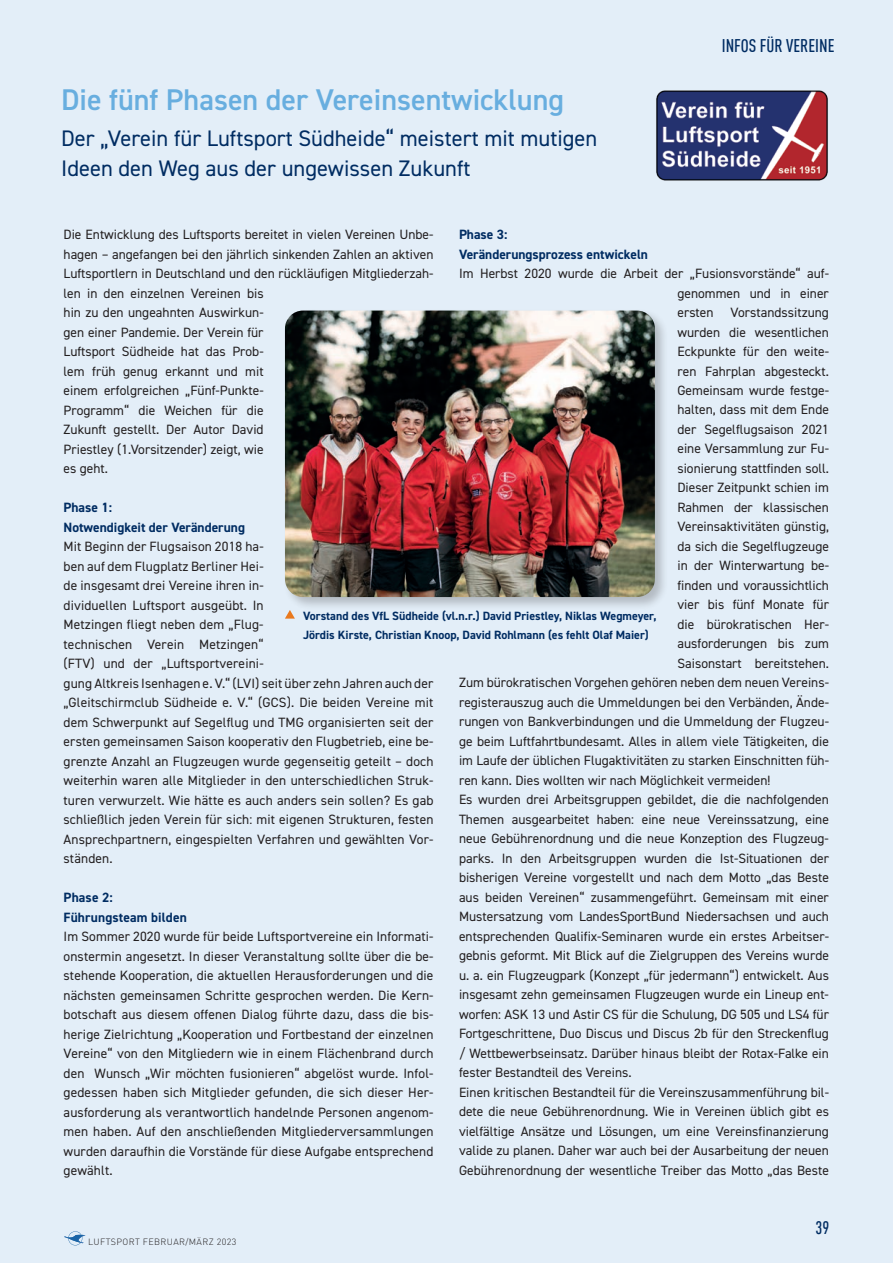
<style>
.page{position:relative;width:893px;height:1263px;background:#e3eef8}
.page>*{position:absolute;margin:0;border:0;box-sizing:border-box;transform-origin:0 0}
.t1{font:600 30px "DIN2014";color:#68aedf}
.t2{font:22.5px/30px "DIN2014";color:#002c62}
.t3{font:500 condensed 18px "DIN Offc";color:#002c62}
.t4{font:13.5px/19.5px "DIN2014";color:#231f20}
.t5{font:700 13.5px/19.5px "DIN2014";color:#002c62}
.t6{font:700 12px/19.5px "DIN2014";color:#002c62}
.t7{font:300 9px "DIN";letter-spacing:.04em;color:#231f20}
</style>
<div class="page">
<div style="left:283px;top:308px;width:386px;height:303px;background:#231f20;opacity:.25"></div>
<img style="left:285px;top:311px;width:370px;height:286px">
<svg style="left:285px;top:610px;width:10px;height:9px"></svg>
<img style="left:656px;top:90px;width:172px;height:91px">
<svg style="left:64px;top:1231px;width:22px;height:14px"></svg>
<h1 class="t1" style="left:61px;top:80px;width:504px">Die fünf Phasen der Vereinsentwicklung</h1>
<h2 class="t2" style="left:61px;top:123px;width:538px">Der „Verein für Luftsport Südheide“ meistert mit mutigen<br>Ideen den Weg aus der ungewissen Zukunft</h2>
<h3 class="t3" style="left:722px;top:35px;width:114px">INFOS FÜR VEREINE</h3>
<p class="t5" style="left:459px;top:224px;width:191px">Phase 3:<br>Veränderungsprozess entwickeln</p>
<p class="t4" style="left:677px;top:263px;width:153px;text-align:justify;text-indent:-218px">Im Herbst 2020 wurde die Arbeit der „Fusionsvorstände“ auf&shy;genommen und in einer ersten</p>
<p class="t4" style="left:64px;top:225px;width:371px">Die Entwicklung des Luftsports bereitet in vielen Vereinen Unbe&shy;hagen – angefangen bei den jährlich sinkenden Zahlen an aktiven Luftsportlern in Deutschland und den rückläufigen Mitgliederzah&shy;len in den einzelnen Vereinen bis<br>hin zu den ungeahnten Auswirkun-<br>gen einer Pandemie. Der Verein für<br>Luftsport Südheide hat das Prob-<br>lem früh genug erkannt und mit<br>einem erfolgreichen „Fünf-Punkte-<br>Programm“ die Weichen für die<br>Zukunft gestellt. Der Autor David<br>Priestley (1.Vorsitzender) zeigt, wie<br>es geht.</p>
<p class="t5" style="left:64px;top:498px;width:183px">Phase 1:<br>Notwendigkeit der Veränderung</p>
<p class="t4" style="left:64px;top:537px;width:371px">Mit Beginn der Flugsaison 2018 ha-<br>ben auf dem Flugplatz Berliner Hei-<br>de insgesamt drei Vereine ihren in-<br>dividuellen Luftsport ausgeübt. In<br>Metzingen fliegt neben dem „Flug-<br>technischen Verein Metzingen“<br>(FTV) und der „Luftsportvereini-<br>gung Altkreis Isenhagen e. V.“ (LVI) seit über zehn Jahren auch der „Gleitschirmclub Südheide e. V.“ (GCS). Die beiden Vereine mit dem Schwerpunkt auf Segelflug und TMG organisierten seit der ersten gemeinsamen Saison kooperativ den Flugbetrieb, eine be&shy;grenzte Anzahl an Flugzeugen wurde gegenseitig geteilt – doch weiterhin waren alle Mitglieder in den unterschiedlichen Struk&shy;turen verwurzelt. Wie hätte es auch anders sein sollen? Es gab schließlich jeden Verein für sich: mit eigenen Strukturen, festen Ansprechpartnern, eingespielten Verfahren und gewählten Vor&shy;ständen.</p>
<p class="t5" style="left:64px;top:888px;width:125px">Phase 2:<br>Führungsteam bilden</p>
<p class="t4" style="left:64px;top:926px;width:371px;text-align:justify">Im Sommer 2020 wurde für beide Luftsportvereine ein Informati&shy;onstermin angesetzt. In dieser Veranstaltung sollte über die be&shy;stehende Kooperation, die aktuellen Herausforderungen und die nächsten gemeinsamen Schritte gesprochen werden. Die Kern&shy;botschaft aus diesem offenen Dialog führte dazu, dass die bis&shy;herige Zielrichtung „Kooperation und Fortbestand der einzelnen Vereine“ von den Mitgliedern wie in einem Flächenbrand durch den Wunsch „Wir möchten fusionieren“ abgelöst wurde. Infol&shy;gedessen haben sich Mitglieder gefunden, die sich dieser Her&shy;ausforderung als verantwortlich handelnde Personen angenom&shy;men haben. Auf den anschließenden Mitgliederversammlungen wurden daraufhin die Vorstände für diese Aufgabe entsprechend gewählt.</p>
<p class="t4" style="left:731px;top:302px;width:100px">Vorstandssitzung</p>
<p class="t4" style="left:677px;top:322px;width:153px">wurden die wesentlichen</p>
<p class="t4" style="left:677px;top:341px;width:153px">Eckpunkte für den weite-</p>
<p class="t4" style="left:677px;top:361px;width:153px">ren Fahrplan abgesteckt.</p>
<p class="t4" style="left:677px;top:380px;width:153px">Gemeinsam wurde festge-</p>
<p class="t4" style="left:677px;top:400px;width:153px">halten, dass mit dem Ende</p>
<p class="t4" style="left:677px;top:419px;width:153px">der Segelflugsaison 2021</p>
<p class="t4" style="left:677px;top:439px;width:153px">eine Versammlung zur Fu-</p>
<p class="t4" style="left:677px;top:458px;width:153px">sionierung stattfinden soll.</p>
<p class="t4" style="left:677px;top:478px;width:153px">Dieser Zeitpunkt schien im</p>
<p class="t4" style="left:677px;top:497px;width:153px">Rahmen der klassischen</p>
<p class="t4" style="left:677px;top:517px;width:153px">Vereinsaktivitäten günstig,</p>
<p class="t4" style="left:677px;top:536px;width:153px">da sich die Segelflugzeuge</p>
<p class="t4" style="left:677px;top:556px;width:153px">in der Winterwartung be-</p>
<p class="t4" style="left:677px;top:575px;width:153px">finden und voraussichtlich</p>
<p class="t4" style="left:677px;top:595px;width:153px">vier bis fünf Monate für</p>
<p class="t4" style="left:677px;top:614px;width:153px">die bürokratischen Her-</p>
<p class="t4" style="left:677px;top:634px;width:153px">ausforderungen bis zum</p>
<p class="t4" style="left:677px;top:653px;width:153px">Saisonstart bereitstehen.</p>
<p class="t4" style="left:459px;top:673px;width:371px">Zum bürokratischen Vorgehen gehören neben dem neuen Vereins-</p>
<p class="t4" style="left:459px;top:692px;width:371px">registerauszug auch die Ummeldungen bei den Verbänden, Ände-</p>
<p class="t4" style="left:459px;top:712px;width:371px">rungen von Bankverbindungen und die Ummeldung der Flugzeu-</p>
<p class="t4" style="left:459px;top:731px;width:371px">ge beim Luftfahrtbundesamt. Alles in allem viele Tätigkeiten, die</p>
<p class="t4" style="left:459px;top:751px;width:371px">im Laufe der üblichen Flugaktivitäten zu starken Einschnitten füh-</p>
<p class="t4" style="left:459px;top:770px;width:313px">ren kann. Dies wollten wir nach Möglichkeit vermeiden!</p>
<p class="t4" style="left:459px;top:790px;width:371px">Es wurden drei Arbeitsgruppen gebildet, die die nachfolgenden</p>
<p class="t4" style="left:459px;top:809px;width:371px">Themen ausgearbeitet haben: eine neue Vereinssatzung, eine</p>
<p class="t4" style="left:459px;top:829px;width:371px">neue Gebührenordnung und die neue Konzeption des Flugzeug-</p>
<p class="t4" style="left:459px;top:848px;width:371px">parks. In den Arbeitsgruppen wurden die Ist-Situationen der</p>
<p class="t4" style="left:459px;top:868px;width:371px">bisherigen Vereine vorgestellt und nach dem Motto „das Beste</p>
<p class="t4" style="left:459px;top:887px;width:371px">aus beiden Vereinen“ zusammengeführt. Gemeinsam mit einer</p>
<p class="t4" style="left:459px;top:907px;width:371px">Mustersatzung vom LandesSportBund Niedersachsen und auch</p>
<p class="t4" style="left:459px;top:926px;width:371px">entsprechenden Qualifix-Seminaren wurde ein erstes Arbeitser-</p>
<p class="t4" style="left:459px;top:946px;width:371px">gebnis geformt. Mit Blick auf die Zielgruppen des Vereins wurde</p>
<p class="t4" style="left:459px;top:965px;width:371px">u. a. ein Flugzeugpark (Konzept „für jedermann“) entwickelt. Aus</p>
<p class="t4" style="left:459px;top:985px;width:371px">insgesamt zehn gemeinsamen Flugzeugen wurde ein Lineup ent-</p>
<p class="t4" style="left:459px;top:1004px;width:371px">worfen: ASK 13 und Astir CS für die Schulung, DG 505 und LS4 für</p>
<p class="t4" style="left:459px;top:1024px;width:371px">Fortgeschrittene, Duo Discus und Discus 2b für den Streckenflug</p>
<p class="t4" style="left:459px;top:1043px;width:371px">/ Wettbewerbseinsatz. Darüber hinaus bleibt der Rotax-Falke ein</p>
<p class="t4" style="left:459px;top:1063px;width:174px">fester Bestandteil des Vereins.</p>
<p class="t4" style="left:459px;top:1082px;width:371px">Einen kritischen Bestandteil für die Vereinszusammenführung bil-</p>
<p class="t4" style="left:459px;top:1102px;width:371px">dete die neue Gebührenordnung. Wie in Vereinen üblich gibt es</p>
<p class="t4" style="left:459px;top:1121px;width:371px">vielfältige Ansätze und Lösungen, um eine Vereinsfinanzierung</p>
<p class="t4" style="left:459px;top:1141px;width:371px">valide zu planen. Daher war auch bei der Ausarbeitung der neuen</p>
<p class="t4" style="left:459px;top:1160px;width:371px">Gebührenordnung der wesentliche Treiber das Motto „das Beste</p>
<p class="t6" style="left:303px;top:605px;width:355px">Vorstand des VfL Südheide (vl.n.r.) David Priestley, Niklas Wegmeyer,<br>Jördis Kirste, Christian Knoop, David Rohlmann (es fehlt Olaf Maier)</p>
<p class="t7" style="left:88px;top:1236px;width:150px">LUFTSPORT FEBRUAR/MÄRZ 2023</p>
<p class="t7" style="left:143px;top:1236px;width:119px">OKTOBE NOVEMBER 2022</p>
<h3 class="t3" style="left:815px;top:1217px;width:15px">39</h3>
</div>
